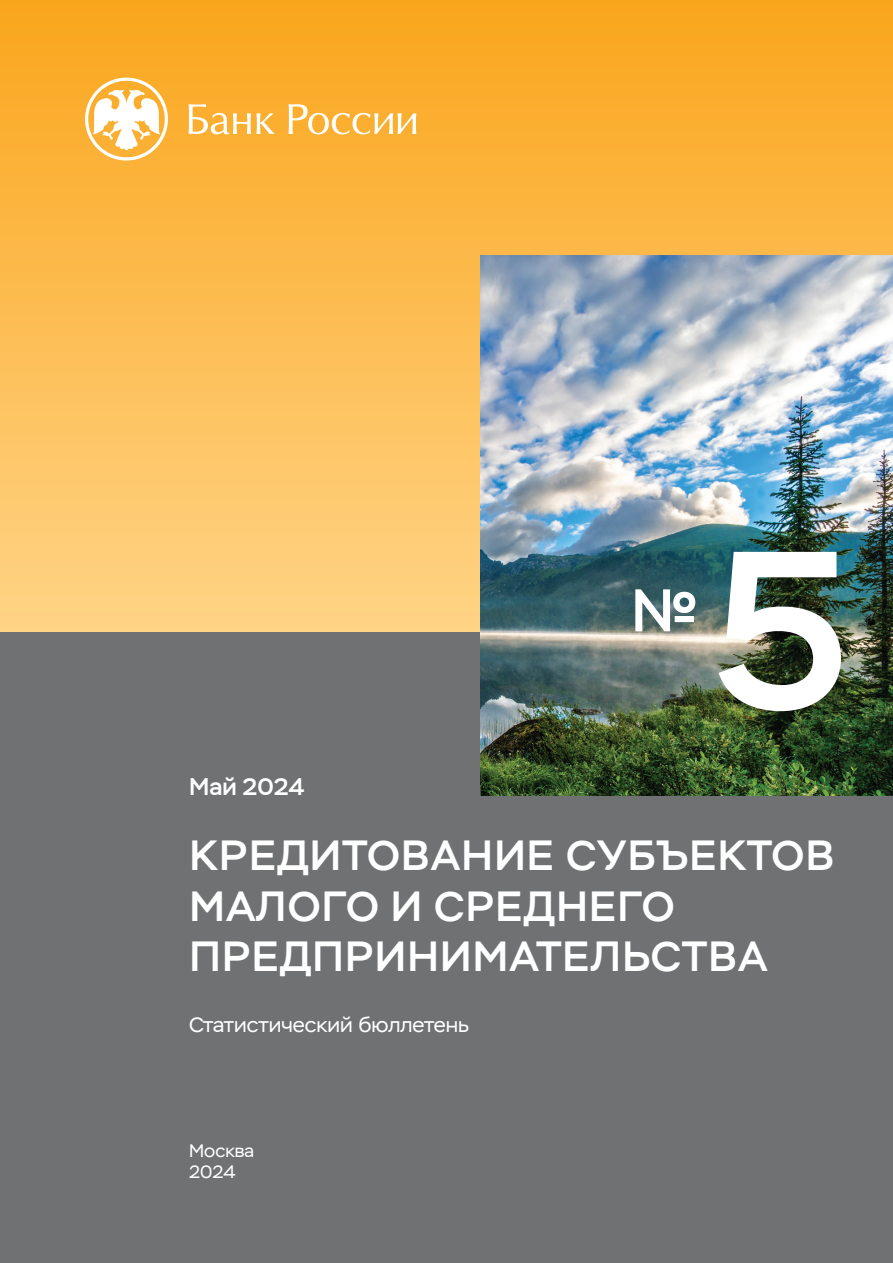
<style>
.page{position:relative;width:893px;height:1263px;background:#fff}
.page>*{position:absolute;margin:0;border:0;box-sizing:border-box;transform-origin:0 0}
.t1{font:500 225px "Stem";color:#fff}
.t2{font:500 60px "Stem";color:#fff}
.t3{font:500 42px/50.4px "CB Stem";letter-spacing:.03em;color:#fff}
.t4{font:500 24px "CB Stem";color:#fff}
.t5{font:21px "CB Stem";color:#fff}
.t6{font:18px/21px "CB Stem";color:#fff}
</style>
<div class="page">
<div style="left:0;top:631px;width:893px;height:632px;background:#6f7172"></div>
<div style="left:0;top:0;width:893px;height:631px;background:linear-gradient(to bottom,#faa61d,#ffd487)"></div>
<img style="left:480px;top:255px;width:413px;height:540px">
<svg style="left:85px;top:78px;width:83px;height:83px"></svg>
<svg style="left:189px;top:104px;width:86px;height:30px"></svg>
<svg style="left:289px;top:104px;width:127px;height:30px"></svg>
<p class="t4" style="left:189px;top:772px;width:117px">Май 2024</p>
<h2 class="t2" style="left:631px;top:574px;width:70px">№</h2>
<h1 class="t1" style="left:713px;top:493px;width:139px">5</h1>
<p class="t3" style="left:189px;top:831px;width:646px">КРЕДИТОВАНИЕ СУБЪЕКТОВ<br>МАЛОГО И СРЕДНЕГО<br>ПРЕДПРИНИМАТЕЛЬСТВА</p>
<p class="t5" style="left:189px;top:1012px;width:281px">Статистический бюллетень</p>
<p class="t6" style="left:189px;top:1140px;width:67px">Москва<br>2024</p>
</div>
